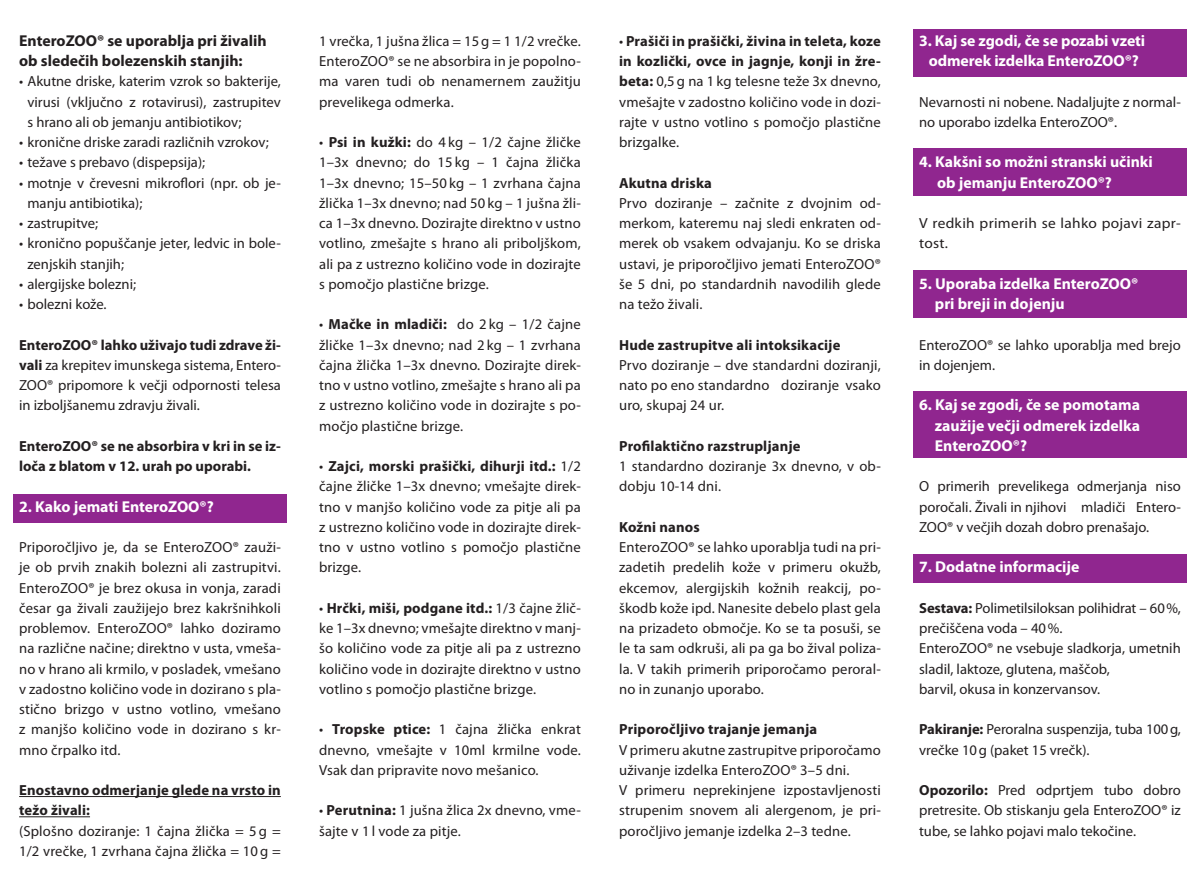
<style>
.page{position:relative;width:1200px;height:893px;background:#fff}
.page>*{position:absolute;margin:0;border:0;box-sizing:border-box;transform-origin:0 0}
.t1{font:700 15.75px/20.2px "Myriad Pro";color:#fff}
.t2{font:700 15.75px/20.2px "Myriad Pro";color:#231f20}
.t3{font:14.62px/20.2px "Myriad Pro";letter-spacing:.01em;color:#231f20;text-align:justify}
.t4{font:700 14.62px/20.2px "Myriad Pro";letter-spacing:.01em;color:#231f20}
.t5{font:14.62px/20.2px "Myriad Pro";letter-spacing:-.01em;color:#231f20}
.t6{font:14.62px/20.2px "Myriad Pro";letter-spacing:.01em;color:#231f20;scale:1.05 1}
.s1{font-weight:700}
</style>
<div class="page">
<div style="left:13px;top:494px;width:273px;height:29px;background:#90268f"></div>
<hr style="left:19px;top:796px;width:262px;height:1px;background:#231f20">
<hr style="left:19px;top:816px;width:71px;height:1px;background:#231f20">
<div style="left:912px;top:29px;width:274px;height:48px;background:#90268f"></div>
<div style="left:912px;top:554px;width:274px;height:29px;background:#90268f"></div>
<div style="left:912px;top:148px;width:274px;height:48px;background:#90268f"></div>
<div style="left:912px;top:270px;width:274px;height:48px;background:#90268f"></div>
<div style="left:912px;top:391px;width:274px;height:67px;background:#90268f"></div>
<p class="t2" style="left:19px;top:30px;width:249px">EnteroZOO® se uporablja pri živalih ob sledečih bolezenskih stanjih:</p>
<p class="t3" style="left:27px;top:71px;width:255px;text-indent:-8px">• Akutne driske, katerim vzrok so bakterije, virusi (vključno z rotavirusi), zastrupitev s hrano ali ob jemanju antibiotikov;</p>
<p class="t3" style="left:19px;top:132px;width:251px">• kronične driske zaradi različnih vzrokov;</p>
<p class="t3" style="left:19px;top:152px;width:187px">• težave s prebavo (dispepsija);</p>
<p class="t3" style="left:27px;top:172px;width:255px;text-indent:-8px">• motnje v črevesni mikroflori (npr. ob je&shy;manju antibiotika);</p>
<p class="t3" style="left:19px;top:213px;width:81px">• zastrupitve;</p>
<p class="t3" style="left:27px;top:233px;width:255px;text-indent:-8px">• kronično popuščanje jeter, ledvic in bole&shy;zenjskih stanjih;</p>
<p class="t3" style="left:19px;top:274px;width:118px">• alergijske bolezni;</p>
<p class="t3" style="left:19px;top:294px;width:89px">• bolezni kože.</p>
<p class="t3" style="left:19px;top:334px;width:263px"><span class="s1">EnteroZOO® lahko uživajo tudi zdrave ži&shy;vali</span> za krepitev imunskega sistema, Entero-ZOO® pripomore k večji odpornosti telesa in izboljšanemu zdravju živali.</p>
<p class="t4" style="left:19px;top:435px;width:263px">EnteroZOO® se ne absorbira v kri in se iz&shy;loča z blatom v 12. urah po uporabi.</p>
<p class="t1" style="left:19px;top:496px;width:196px">2. Kako jemati EnteroZOO®?</p>
<p class="t3" style="left:19px;top:537px;width:263px">Priporočljivo je, da se EnteroZOO® zauži&shy;je ob prvih znakih bolezni ali zastrupitvi.<br>EnteroZOO® je brez okusa in vonja, zaradi česar ga živali zaužijejo brez kakršnihkoli problemov. EnteroZOO® lahko doziramo na različne načine; direktno v usta, vmeša&shy;no v hrano ali krmilo, v posladek, vmešano v zadostno količino vode in dozirano s pla&shy;stično brizgo v ustno votlino, vmešano z manjšo količino vode in dozirano s kr&shy;mno črpalko itd.</p>
<p class="t4" style="left:19px;top:779px;width:263px">Enostavno odmerjanje glede na vrsto in težo živali:</p>
<p class="t3" style="left:19px;top:820px;width:263px">(Splošno doziranje: 1 čajna žlička = 5 g =<br>1/2 vrečke, 1 zvrhana čajna žlička = 10 g =</p>
<p class="t3" style="left:319px;top:31px;width:263px">1 vrečka, 1 jušna žlica = 15 g = 1 1/2 vrečke.<br>EnteroZOO® se ne absorbira in je popolno&shy;ma varen tudi ob nenamernem zaužitju prevelikega odmerka.</p>
<p class="t3" style="left:319px;top:132px;width:263px">• <span class="s1">Psi in kužki:</span> do 4 kg – 1/2 čajne žličke 1–3x dnevno; do 15 kg – 1 čajna žlička 1–3x dnevno; 15–50 kg – 1 zvrhana čajna žlička 1–3x dnevno; nad 50 kg – 1 jušna žli&shy;ca 1–3x dnevno. Dozirajte direktno v ustno votlino, zmešajte s hrano ali priboljškom, ali pa z ustrezno količino vode in dozirajte s pomočjo plastične brizge.</p>
<p class="t3" style="left:319px;top:314px;width:263px">• <span class="s1">Mačke in mladiči:</span> do 2 kg – 1/2 čajne žličke 1–3x dnevno; nad 2 kg – 1 zvrhana čajna žlička 1–3x dnevno. Dozirajte direk&shy;tno v ustno votlino, zmešajte s hrano ali pa z ustrezno količino vode in dozirajte s po&shy;močjo plastične brizge.</p>
<p class="t3" style="left:319px;top:456px;width:263px">• <span class="s1">Zajci, morski prašički, dihurji itd.:</span> 1/2 čajne žličke 1–3x dnevno; vmešajte direk&shy;tno v manjšo količino vode za pitje ali pa z ustrezno količino vode in dozirajte direk&shy;tno v ustno votlino s pomočjo plastične brizge.</p>
<p class="t3" style="left:319px;top:598px;width:263px">• <span class="s1">Hrčki, miši, podgane itd.:</span> 1/3 čajne žlič&shy;ke 1–3x dnevno; vmešajte direktno v manj&shy;šo količino vode za pitje ali pa z ustrezno količino vode in dozirajte direktno v ustno votlino s pomočjo plastične brizge.</p>
<p class="t3" style="left:319px;top:719px;width:263px">• <span class="s1">Tropske ptice:</span> 1 čajna žlička enkrat dnevno, vmešajte v 10ml krmilne vode.<br>Vsak dan pripravite novo mešanico.</p>
<p class="t3" style="left:319px;top:800px;width:263px">• <span class="s1">Perutnina:</span> 1 jušna žlica 2x dnevno, vme&shy;šajte v 1 l vode za pitje.</p>
<p class="t3" style="left:619px;top:31px;width:263px">• <span class="s1">Prašiči in prašički, živina in teleta, koze in kozlički, ovce in jagnje, konji in žre&shy;beta:</span> 0,5 g na 1 kg telesne teže 3x dnevno, vmešajte v zadostno količino vode in dozi&shy;rajte v ustno votlino s pomočjo plastične brizgalke.</p>
<p class="t4" style="left:619px;top:172px;width:94px">Akutna driska</p>
<p class="t3" style="left:619px;top:193px;width:263px">Prvo doziranje – začnite z dvojnim od&shy;merkom, kateremu naj sledi enkraten od&shy;merek ob vsakem odvajanju. Ko se driska ustavi, je priporočljivo jemati EnteroZOO® še 5 dni, po standardnih navodilih glede na težo živali.</p>
<p class="t4" style="left:619px;top:334px;width:223px">Hude zastrupitve ali intoksikacije</p>
<p class="t3" style="left:619px;top:355px;width:263px">Prvo doziranje – dve standardni doziranji, nato po eno standardno doziranje vsako uro, skupaj 24 ur.</p>
<p class="t4" style="left:619px;top:435px;width:183px">Profilaktično razstrupljanje</p>
<p class="t3" style="left:619px;top:456px;width:263px">1 standardno doziranje 3x dnevno, v ob&shy;dobju 10-14 dni.</p>
<p class="t4" style="left:619px;top:516px;width:82px">Kožni nanos</p>
<p class="t3" style="left:619px;top:537px;width:263px">EnteroZOO® se lahko uporablja tudi na pri&shy;zadetih predelih kože v primeru okužb, ekcemov, alergijskih kožnih reakcij, po&shy;škodb kože ipd. Nanesite debelo plast gela na prizadeto območje. Ko se ta posuši, se le ta sam odkruši, ali pa ga bo žival poliza&shy;la. V takih primerih priporočamo peroral&shy;no in zunanjo uporabo.</p>
<p class="t4" style="left:619px;top:719px;width:199px">Priporočljivo trajanje jemanja</p>
<p class="t3" style="left:619px;top:739px;width:263px;text-align:left">V primeru akutne zastrupitve priporočamo uživanje izdelka EnteroZOO® 3–5 dni.<br>V primeru neprekinjene izpostavljenosti strupenim snovem ali alergenom, je pri&shy;poročljivo jemanje izdelka 2–3 tedne.</p>
<p class="t1" style="left:918px;top:30px;width:227px;text-align:center">3. Kaj se zgodi, če se pozabi vzeti odmerek izdelka EnteroZOO®?</p>
<p class="t3" style="left:918px;top:91px;width:263px">Nevarnosti ni nobene. Nadaljujte z normal&shy;no uporabo izdelka EnteroZOO®.</p>
<p class="t1" style="left:936px;top:151px;width:217px;text-indent:-18px">4. Kakšni so možni stranski učinki ob jemanju EnteroZOO®?</p>
<p class="t6" style="left:918px;top:213px;width:251px">V redkih primerih se lahko pojavi zapr&shy;tost.</p>
<p class="t1" style="left:934px;top:273px;width:205px;text-indent:-16px">5. Uporaba izdelka EnteroZOO® pri breji in dojenju</p>
<p class="t3" style="left:918px;top:334px;width:263px">EnteroZOO® se lahko uporablja med brejo in dojenjem.</p>
<p class="t1" style="left:934px;top:394px;width:207px;text-align:justify;text-indent:-16px">6. Kaj se zgodi, če se pomotama zaužije večji odmerek izdelka EnteroZOO®?</p>
<p class="t3" style="left:918px;top:476px;width:263px">O primerih prevelikega odmerjanja niso poročali. Živali in njihovi mladiči Entero-ZOO® v večjih dozah dobro prenašajo.</p>
<p class="t1" style="left:918px;top:556px;width:162px">7. Dodatne informacije</p>
<p class="t3" style="left:918px;top:598px;width:263px;text-align:left"><span class="s1">Sestava:</span> Polimetilsiloksan polihidrat – 60%, prečiščena voda – 40%.<br>EnteroZOO® ne vsebuje sladkorja, umetnih sladil, laktoze, glutena, maščob,<br>barvil, okusa in konzervansov.</p>
<p class="t5" style="left:918px;top:719px;width:263px"><span class="s1">Pakiranje:</span> Peroralna suspenzija, tuba 100g, vrečke 10g (paket 15 vrečk).</p>
<p class="t3" style="left:918px;top:780px;width:263px"><span class="s1">Opozorilo:</span> Pred odprtjem tubo dobro pretresite. Ob stiskanju gela EnteroZOO® iz tube, se lahko pojavi malo tekočine.</p>
</div>
